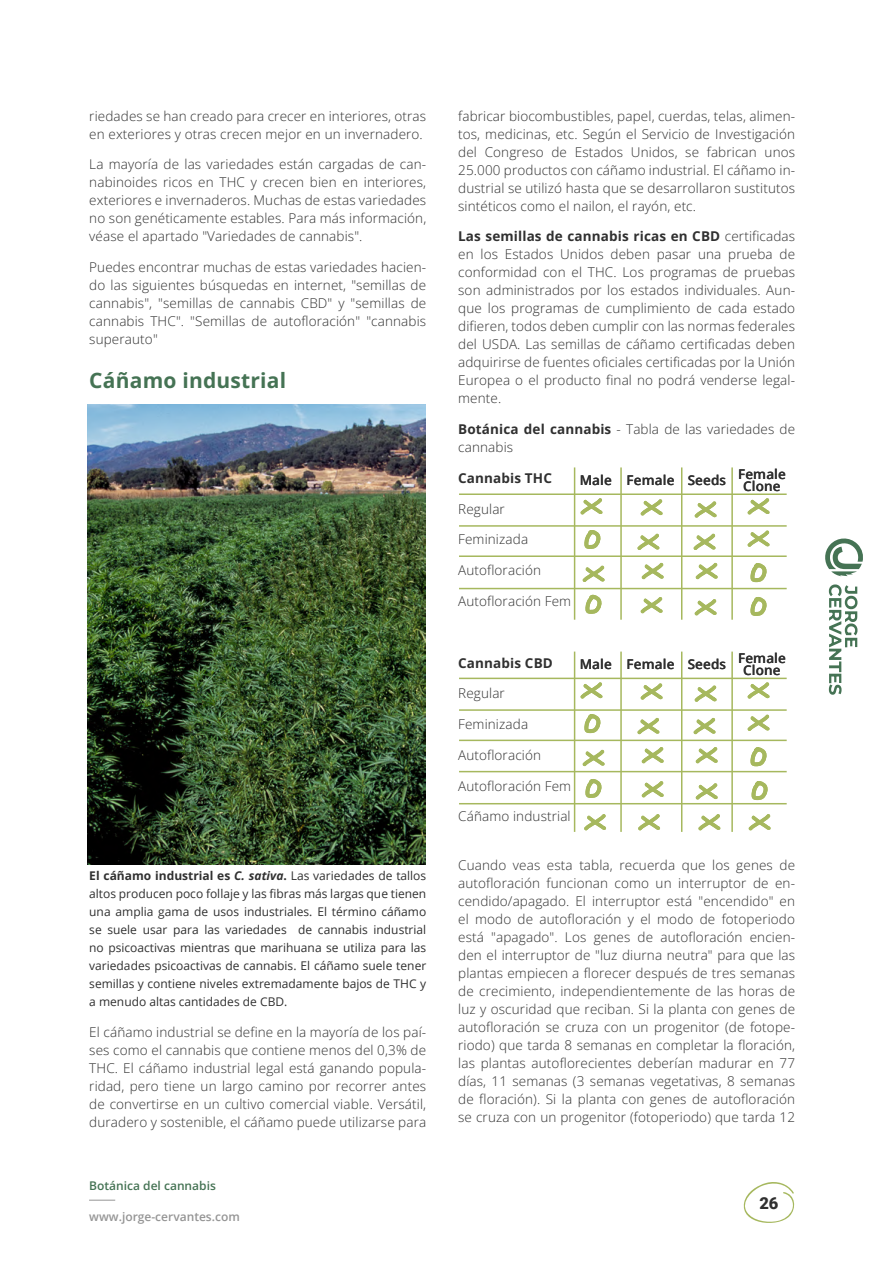
<style>
.page{position:relative;width:893px;height:1263px;background:#fff}
.page>*{position:absolute;margin:0;border:0;box-sizing:border-box;transform-origin:0 0}
.t1{font:700 21px "Open Sans";letter-spacing:.01em;color:#457354}
.t2{font:900 16.5px "Roboto";color:#303030}
.t3{font:300 13.5px/18px "Open Sans";letter-spacing:.01em;color:#303030;text-align:justify}
.t4{font:600 13.5px/12px "Open Sans";letter-spacing:.01em;color:#303030;text-align:center}
.t5{font:700 13.5px "Open Sans";letter-spacing:.01em;color:#303030}
.t6{font:12px/18px "Open Sans";color:#303030;text-align:justify}
.t7{font:600 12px "Open Sans";color:#959595}
.t8{font:600 12px "Open Sans";color:#457354}
.s1{font-weight:700}
.s2{font-weight:700;font-style:italic}
</style>
<div class="page">
<svg style="left:829px;top:584px;width:28px;height:111px"></svg>
<svg style="left:825px;top:538px;width:38px;height:38px"></svg>
<svg style="left:743px;top:1182px;width:52px;height:41px"></svg>
<svg style="left:89px;top:1200px;width:26px;height:1px"></svg>
<img style="left:88px;top:404px;width:337px;height:461px">
<hr style="left:459px;top:493px;width:328px;height:2px;background:#a6b85e">
<hr style="left:459px;top:678px;width:328px;height:1px;background:#a6b85e">
<hr style="left:574px;top:467px;width:1px;height:153px;background:#a6b85e">
<hr style="left:574px;top:652px;width:1px;height:180px;background:#a6b85e">
<hr style="left:620px;top:467px;width:2px;height:153px;background:#a6b85e">
<hr style="left:620px;top:652px;width:2px;height:180px;background:#a6b85e">
<hr style="left:681px;top:467px;width:1px;height:153px;background:#a6b85e">
<hr style="left:681px;top:652px;width:1px;height:180px;background:#a6b85e">
<hr style="left:731px;top:467px;width:2px;height:153px;background:#a6b85e">
<hr style="left:731px;top:652px;width:2px;height:180px;background:#a6b85e">
<hr style="left:459px;top:525px;width:328px;height:2px;background:#a6b85e">
<hr style="left:459px;top:709px;width:328px;height:2px;background:#a6b85e">
<hr style="left:459px;top:555px;width:328px;height:2px;background:#a6b85e">
<hr style="left:459px;top:740px;width:328px;height:1px;background:#a6b85e">
<hr style="left:459px;top:588px;width:328px;height:1px;background:#a6b85e">
<hr style="left:459px;top:771px;width:328px;height:1px;background:#a6b85e">
<hr style="left:459px;top:803px;width:328px;height:1px;background:#a6b85e">
<svg style="left:580px;top:498px;width:23px;height:17px"></svg>
<svg style="left:580px;top:682px;width:23px;height:17px"></svg>
<svg style="left:582px;top:565px;width:23px;height:17px"></svg>
<svg style="left:582px;top:749px;width:23px;height:18px"></svg>
<svg style="left:747px;top:498px;width:23px;height:17px"></svg>
<svg style="left:747px;top:682px;width:23px;height:17px"></svg>
<svg style="left:747px;top:530px;width:23px;height:17px"></svg>
<svg style="left:747px;top:714px;width:23px;height:17px"></svg>
<svg style="left:640px;top:499px;width:23px;height:17px"></svg>
<svg style="left:640px;top:683px;width:23px;height:17px"></svg>
<svg style="left:637px;top:533px;width:23px;height:17px"></svg>
<svg style="left:637px;top:718px;width:23px;height:17px"></svg>
<svg style="left:641px;top:562px;width:23px;height:18px"></svg>
<svg style="left:641px;top:747px;width:23px;height:17px"></svg>
<svg style="left:640px;top:597px;width:23px;height:17px"></svg>
<svg style="left:641px;top:781px;width:23px;height:17px"></svg>
<svg style="left:584px;top:814px;width:22px;height:17px"></svg>
<svg style="left:638px;top:814px;width:22px;height:17px"></svg>
<svg style="left:698px;top:814px;width:23px;height:17px"></svg>
<svg style="left:748px;top:814px;width:23px;height:17px"></svg>
<svg style="left:694px;top:501px;width:23px;height:17px"></svg>
<svg style="left:694px;top:685px;width:23px;height:17px"></svg>
<svg style="left:693px;top:533px;width:23px;height:17px"></svg>
<svg style="left:693px;top:717px;width:23px;height:18px"></svg>
<svg style="left:695px;top:562px;width:23px;height:18px"></svg>
<svg style="left:695px;top:747px;width:23px;height:17px"></svg>
<svg style="left:694px;top:599px;width:23px;height:17px"></svg>
<svg style="left:695px;top:783px;width:23px;height:17px"></svg>
<svg style="left:584px;top:530px;width:17px;height:19px"></svg>
<svg style="left:584px;top:714px;width:17px;height:19px"></svg>
<svg style="left:585px;top:594px;width:17px;height:20px"></svg>
<svg style="left:585px;top:779px;width:17px;height:19px"></svg>
<svg style="left:750px;top:597px;width:17px;height:19px"></svg>
<svg style="left:751px;top:781px;width:17px;height:19px"></svg>
<svg style="left:750px;top:563px;width:17px;height:19px"></svg>
<svg style="left:750px;top:747px;width:17px;height:19px"></svg>
<p class="t3" style="left:89px;top:106px;width:338px">riedades se han creado para crecer en interiores, otras en exteriores y otras crecen mejor en un invernadero.</p>
<p class="t3" style="left:89px;top:155px;width:338px">La mayoría de las variedades están cargadas de can&shy;nabinoides ricos en THC y crecen bien en interiores, exteriores e invernaderos. Muchas de estas variedades no son genéticamente estables. Para más información, véase el apartado "Variedades de cannabis".</p>
<p class="t3" style="left:89px;top:258px;width:338px">Puedes encontrar muchas de estas variedades hacien&shy;do las siguientes búsquedas en internet, "semillas de cannabis", "semillas de cannabis CBD" y "semillas de cannabis THC". "Semillas de autofloración" "cannabis superauto"</p>
<h1 class="t1" style="left:89px;top:366px;width:198px">Cáñamo industrial</h1>
<p class="t6" style="left:89px;top:866px;width:338px"><span class="s1">El cáñamo industrial es</span> <span class="s2">C. sativa</span><span class="s1">.</span> Las variedades de tallos altos producen poco follaje y las fibras más largas que tienen una amplia gama de usos industriales. El término cáñamo se suele usar para las variedades de cannabis industrial no psicoactivas mientras que marihuana se utiliza para las variedades psicoactivas de cannabis. El cáñamo suele tener semillas y contiene niveles extremadamente bajos de THC y a menudo altas cantidades de CBD.</p>
<p class="t3" style="left:89px;top:1022px;width:338px">El cáñamo industrial se define en la mayoría de los paí&shy;ses como el cannabis que contiene menos del 0,3% de THC. El cáñamo industrial legal está ganando popula&shy;ridad, pero tiene un largo camino por recorrer antes de convertirse en un cultivo comercial viable. Versátil, duradero y sostenible, el cáñamo puede utilizarse para</p>
<p class="t8" style="left:89px;top:1177px;width:128px">Botánica del cannabis</p>
<p class="t7" style="left:89px;top:1208px;width:152px">www.jorge-cervantes.com</p>
<p class="t3" style="left:458px;top:106px;width:338px">fabricar biocombustibles, papel, cuerdas, telas, alimen&shy;tos, medicinas, etc. Según el Servicio de Investigación del Congreso de Estados Unidos, se fabrican unos 25.000 productos con cáñamo industrial. El cáñamo in&shy;dustrial se utilizó hasta que se desarrollaron sustitutos sintéticos como el nailon, el rayón, etc.</p>
<p class="t3" style="left:458px;top:227px;width:338px"><span class="s1">Las semillas de cannabis ricas en CBD</span> certificadas en los Estados Unidos deben pasar una prueba de conformidad con el THC. Los programas de pruebas son administrados por los estados individuales. Aun&shy;que los programas de cumplimiento de cada estado difieren, todos deben cumplir con las normas federales del USDA. Las semillas de cáñamo certificadas deben adquirirse de fuentes oficiales certificadas por la Unión Europea o el producto final no podrá venderse legal&shy;mente.</p>
<p class="t3" style="left:458px;top:420px;width:338px"><span class="s1">Botánica del cannabis</span> - Tabla de las variedades de cannabis</p>
<p class="t5" style="left:458px;top:469px;width:95px">Cannabis THC</p>
<p class="t3" style="left:458px;top:499px;width:48px">Regular</p>
<p class="t3" style="left:458px;top:530px;width:71px">Feminizada</p>
<p class="t3" style="left:458px;top:561px;width:84px">Autofloración</p>
<p class="t3" style="left:458px;top:592px;width:115px">Autofloración Fem</p>
<p class="t4" style="left:738px;top:468px;width:49px">Female<br>Clone</p>
<p class="t4" style="left:580px;top:474px;width:148px">Male Female Seeds</p>
<p class="t4" style="left:738px;top:652px;width:49px">Female<br>Clone</p>
<p class="t5" style="left:458px;top:653px;width:96px">Cannabis CBD</p>
<p class="t3" style="left:458px;top:684px;width:48px">Regular</p>
<p class="t3" style="left:458px;top:715px;width:71px">Feminizada</p>
<p class="t3" style="left:458px;top:745px;width:84px">Autofloración</p>
<p class="t3" style="left:458px;top:776px;width:115px">Autofloración Fem</p>
<p class="t3" style="left:458px;top:807px;width:114px">Cáñamo industrial</p>
<p class="t3" style="left:458px;top:856px;width:338px">Cuando veas esta tabla, recuerda que los genes de autofloración funcionan como un interruptor de en&shy;cendido/apagado. El interruptor está "encendido" en el modo de autofloración y el modo de fotoperiodo está "apagado". Los genes de autofloración encien&shy;den el interruptor de "luz diurna neutra" para que las plantas empiecen a florecer después de tres semanas de crecimiento, independientemente de las horas de luz y oscuridad que reciban. Si la planta con genes de autofloración se cruza con un progenitor (de fotope&shy;riodo) que tarda 8 semanas en completar la floración, las plantas autoflorecientes deberían madurar en 77 días, 11 semanas (3 semanas vegetativas, 8 semanas de floración). Si la planta con genes de autofloración se cruza con un progenitor (fotoperiodo) que tarda 12</p>
<p class="t4" style="left:580px;top:658px;width:148px">Male Female Seeds</p>
<p class="t2" style="left:759px;top:1191px;width:21px">26</p>
</div>
